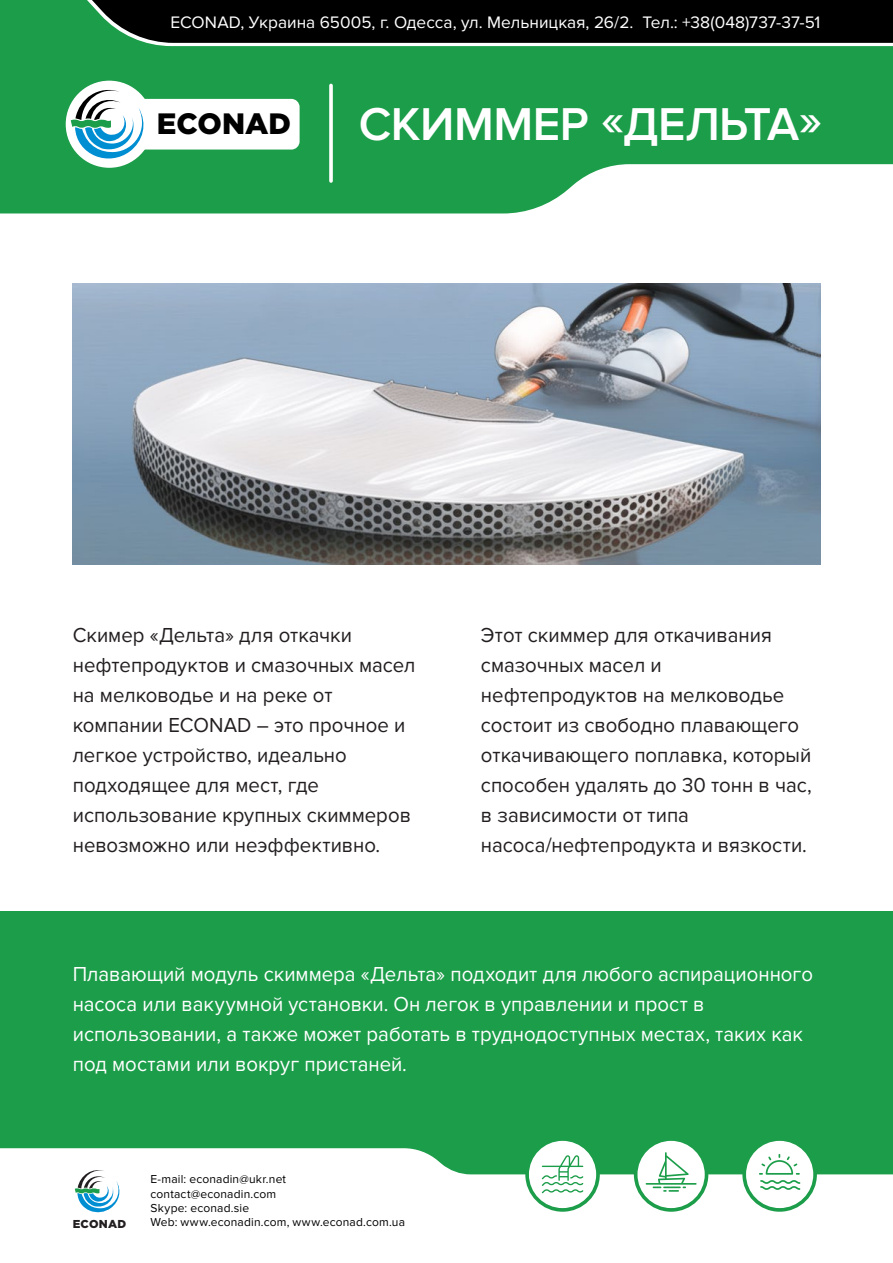
<style>
.page{position:relative;width:893px;height:1263px;background:#fff}
.page>*{position:absolute;margin:0;border:0;box-sizing:border-box;transform-origin:0 0}
.t1{font:600 47.7px "Proxima Nova";letter-spacing:-.01em;color:#fff}
.t2{font:900 29.4px "Gotham Pro";color:#000}
.t3{font:21px/30px "Proxima Nova";color:#231f20}
.t4{font:21px/30px "Proxima Nova";color:#fff}
.t5{font:17.25px "Proxima Nova";color:#fff}
.t6{font:12px/14.4px "Proxima Nova";letter-spacing:.015em;color:#000}
.t7{font:900 11.55px "Gotham Pro";letter-spacing:.02em;color:#231f20}
</style>
<div class="page">
<div style="left:0;top:911px;width:893px;height:290px;background:#1b9d49"></div>
<svg style="left:0;top:0;width:893px;height:213px;fill:#1b9d49"></svg>
<svg style="left:0;top:1148px;width:893px;height:53px;fill:#fff"></svg>
<svg style="left:525px;top:1140px;width:75px;height:72px"></svg>
<svg style="left:634px;top:1140px;width:74px;height:72px"></svg>
<svg style="left:742px;top:1140px;width:75px;height:72px"></svg>
<svg style="left:329px;top:85px;width:4px;height:96px"></svg>
<svg style="left:75px;top:1167px;width:48px;height:46px"></svg>
<div style="left:66px;top:81px;width:87px;height:87px;background:#fff;border-radius:50%"></div>
<svg style="left:71px;top:85px;width:229px;height:76px"></svg>
<img style="left:73px;top:284px;width:747px;height:281px">
<p class="t5" style="left:170px;top:12px;width:651px">ECONAD, Украина 65005, г. Одесса, ул. Мельницкая, 26/2. Тел.: +38(048)737-37-51</p>
<h2 class="t2" style="left:157px;top:107px;width:136px">ECONAD</h2>
<h1 class="t1" style="left:359px;top:96px;width:465px">СКИММЕР «ДЕЛЬТА»</h1>
<p class="t3" style="left:73px;top:620px;width:344px">Скимер «Дельта» для откачки нефтепродуктов и смазочных масел на мелководье и на реке от компании ECONAD – это прочное и легкое устройство, идеально подходящее для мест, где использование крупных скиммеров невозможно или неэффективно.</p>
<p class="t3" style="left:481px;top:620px;width:332px">Этот скиммер для откачивания смазочных масел и нефтепродуктов на мелководье состоит из свободно плавающего откачивающего поплавка, который способен удалять до 30 тонн в час, в зависимости от типа насоса/нефтепродукта и вязкости.</p>
<p class="t4" style="left:73px;top:959px;width:742px">Плавающий модуль скиммера «Дельта» подходит для любого аспирационного насоса или вакуумной установки. Он легок в управлении и прост в использовании, а также может работать в труднодоступных местах, таких как под мостами или вокруг пристаней.</p>
<p class="t6" style="left:150px;top:1172px;width:137px">E-mail: econadin@ukr.net contact@econadin.com<br>Skype: econad.sie</p>
<p class="t7" style="left:73px;top:1217px;width:55px">ECONAD</p>
<p class="t6" style="left:150px;top:1215px;width:256px">Web: www.econadin.com, www.econad.com.ua</p>
</div>
